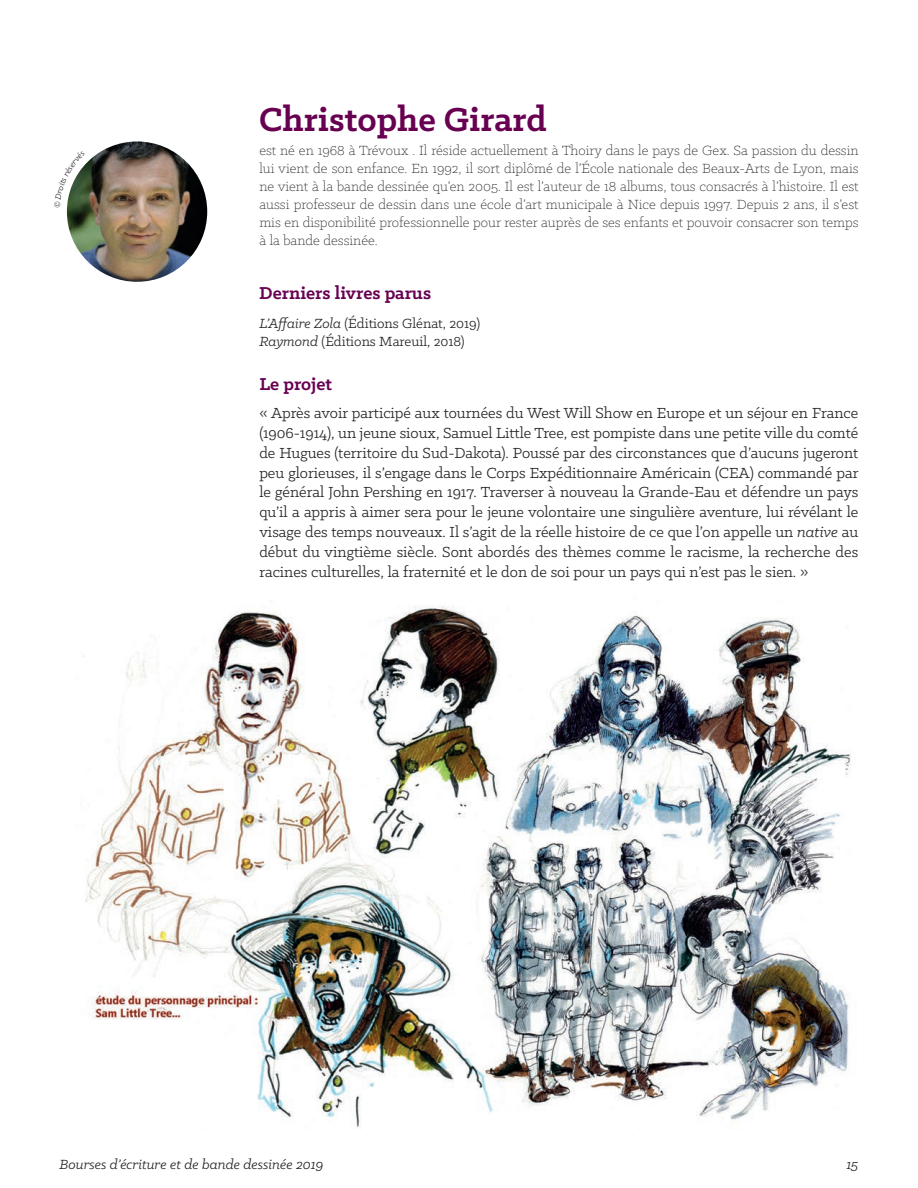
<style>
.page{position:relative;width:918px;height:1188px;background:#fff}
.page>*{position:absolute;margin:0;border:0;box-sizing:border-box;transform-origin:0 0}
.t1{font:700 37.5px "Klinic Slab";color:#680051}
.t2{font:700 19.5px "Klinic Slab";color:#680051}
.t3{font:16.5px/19.8px "Klinic Slab";color:#231f20;text-align:justify}
.t4{font:300 15px/18px "Klinic Slab";color:#231f20;text-align:justify}
.t5{font:15px/18px "Klinic Slab";color:#231f20}
.t6{font:italic 15px "Klinic Slab";color:#231f20}
.s1{font-style:italic}
</style>
<div class="page">
<img style="left:67px;top:141px;width:140px;height:141px;border-radius:70px">
<img style="left:82px;top:605px;width:769px;height:523px">
<svg style="left:67px;top:164px;width:18px;height:44px"></svg>
<h1 class="t1" style="left:259px;top:95px;width:289px">Christophe Girard</h1>
<p class="t4" style="left:259px;top:141px;width:601px">est né en 1968 à Trévoux . Il réside actuellement à Thoiry dans le pays de Gex. Sa passion du dessin lui vient de son enfance. En 1992, il sort diplômé de l’École nationale des Beaux-Arts de Lyon, mais ne vient à la bande dessinée qu’en 2005. Il est l’auteur de 18 albums, tous consacrés à l’histoire. Il est aussi professeur de dessin dans une école d’art municipale à Nice depuis 1997. Depuis 2 ans, il s’est mis en disponibilité professionnelle pour rester auprès de ses enfants et pouvoir consacrer son temps à la bande dessinée.</p>
<p class="t2" style="left:259px;top:280px;width:173px">Derniers livres parus</p>
<p class="t5" style="left:259px;top:314px;width:222px"><span class="s1">L’Affaire Zola</span> (Éditions Glénat, 2019)<br><span class="s1">Raymond</span> (Éditions Mareuil, 2018)</p>
<p class="t2" style="left:259px;top:371px;width:74px">Le projet</p>
<p class="t3" style="left:259px;top:403px;width:601px">« Après avoir participé aux tournées du West Will Show en Europe et un séjour en France (1906-1914), un jeune sioux, Samuel Little Tree, est pompiste dans une petite ville du comté de Hugues (territoire du Sud-Dakota). Poussé par des circonstances que d’aucuns jugeront peu glorieuses, il s’engage dans le Corps Expéditionnaire Américain (CEA) commandé par le général John Pershing en 1917. Traverser à nouveau la Grande-Eau et défendre un pays qu’il a appris à aimer sera pour le jeune volontaire une singulière aventure, lui révélant le visage des temps nouveaux. Il s’agit de la réelle histoire de ce que l’on appelle un <span class="s1">native</span> au début du vingtième siècle. Sont abordés des thèmes comme le racisme, la recherche des racines culturelles, la fraternité et le don de soi pour un pays qui n’est pas le sien. »</p>
<p class="t6" style="left:60px;top:1155px;width:265px">Bourses d’écriture et de bande dessinée 2019</p>
<p class="t6" style="left:846px;top:1155px;width:14px">15</p>
</div>
